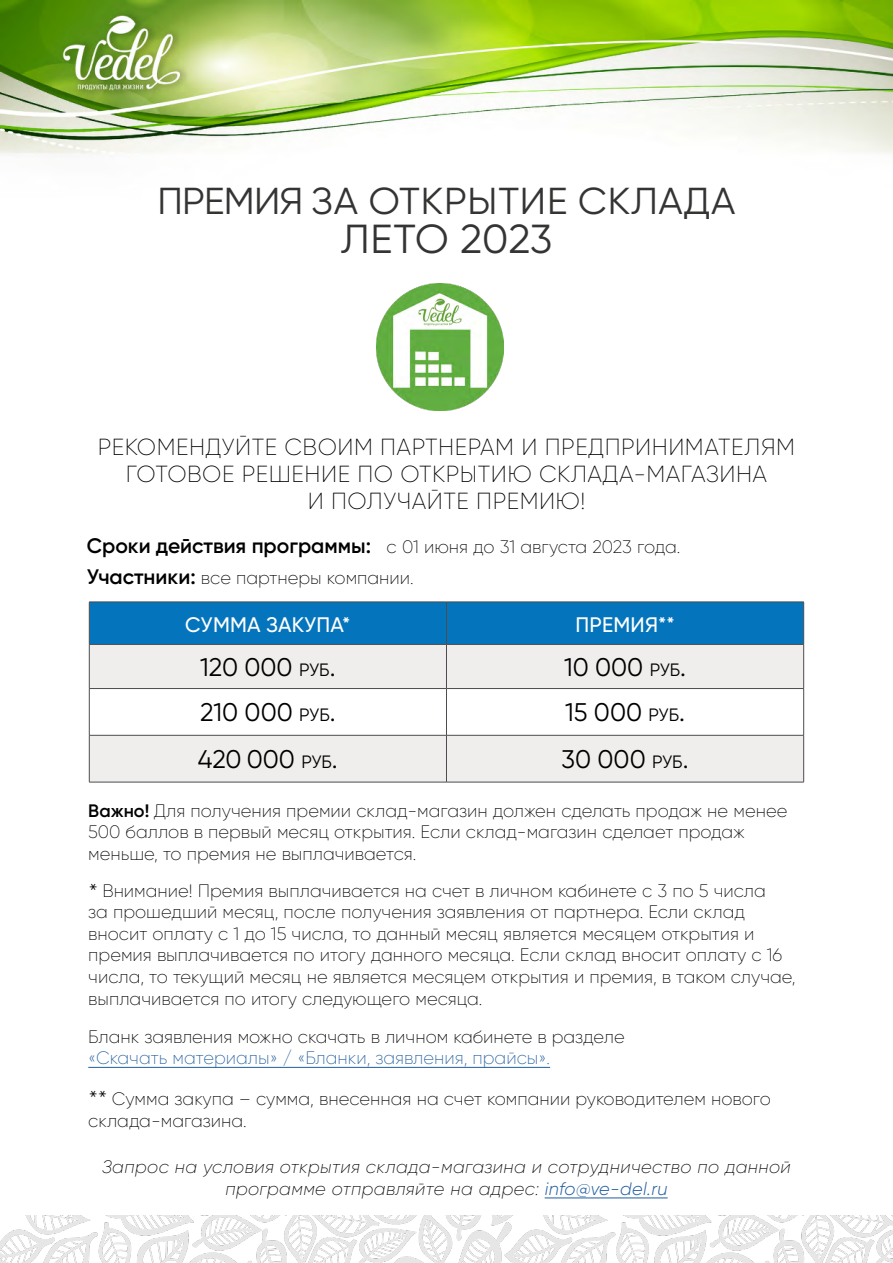
<style>
.page{position:relative;width:893px;height:1263px;background:#fff}
.page>*{position:absolute;margin:0;border:0;box-sizing:border-box;transform-origin:0 0}
.t1{font:40.5px "Gilroy";color:#343433}
.t2{font:37.5px "Gilroy";letter-spacing:.02em;color:#343433}
.t3{font:25.5px "Gilroy";color:#000}
.t4{font:200 23.25px/27px "Gilroy";letter-spacing:.02em;color:#000;text-align:center}
.t5{font:500 21px "Gilroy";letter-spacing:.01em;color:#fff}
.t6{font:200 18px/21.6px "Gilroy";color:#000}
.t7{font:italic 200 18px/21.6px "Gilroy";letter-spacing:.02em;color:#000;text-align:center}
.s1{font-weight:600;font-size:21px}
.s2{font-size:17.85px}
.s3{font-style:inherit}
.s4{font-weight:600}
.s5{font-size:27px}
.s6{color:#215e9e}
.s7{font-weight:300;color:#215e9e}
</style>
<div class="page">
<img style="left:0;top:0;width:893px;height:1216px">
<svg style="left:0;top:1216px;width:893px;height:47px"></svg>
<img style="left:377px;top:284px;width:126px;height:126px">
<svg style="left:90px;top:603px;width:713px;height:85px;background:#7cb2d5"></svg>
<div style="left:90px;top:736px;width:713px;height:46px;background:#efeeed"></div>
<hr style="left:89px;top:602px;width:357px;height:1px;background:#4d4d4f">
<hr style="left:89px;top:602px;width:1px;height:42px;background:#4d4d4f">
<hr style="left:446px;top:602px;width:358px;height:1px;background:#4d4d4f">
<hr style="left:446px;top:602px;width:1px;height:42px;background:#4d4d4f">
<hr style="left:803px;top:602px;width:1px;height:42px;background:#4d4d4f">
<hr style="left:89px;top:644px;width:357px;height:1px;background:#4d4d4f">
<hr style="left:89px;top:645px;width:1px;height:43px;background:#4d4d4f">
<hr style="left:446px;top:644px;width:358px;height:1px;background:#4d4d4f">
<hr style="left:446px;top:645px;width:1px;height:43px;background:#4d4d4f">
<hr style="left:803px;top:645px;width:1px;height:43px;background:#4d4d4f">
<hr style="left:89px;top:688px;width:357px;height:1px;background:#4d4d4f">
<hr style="left:89px;top:689px;width:1px;height:46px;background:#4d4d4f">
<hr style="left:446px;top:688px;width:358px;height:1px;background:#4d4d4f">
<hr style="left:446px;top:689px;width:1px;height:46px;background:#4d4d4f">
<hr style="left:803px;top:689px;width:1px;height:46px;background:#4d4d4f">
<hr style="left:89px;top:735px;width:357px;height:1px;background:#4d4d4f">
<hr style="left:89px;top:735px;width:1px;height:47px;background:#4d4d4f">
<hr style="left:446px;top:735px;width:358px;height:1px;background:#4d4d4f">
<hr style="left:446px;top:735px;width:1px;height:47px;background:#4d4d4f">
<hr style="left:803px;top:735px;width:1px;height:47px;background:#4d4d4f">
<hr style="left:89px;top:782px;width:357px;height:1px;background:#4d4d4f">
<hr style="left:446px;top:782px;width:358px;height:1px;background:#4d4d4f">
<hr style="left:545px;top:1197px;width:123px;height:1px;background:#215e9e">
<hr style="left:88px;top:1067px;width:462px;height:1px;background:#215e9e">
<p class="t2" style="left:157px;top:178px;width:579px">ПРЕМИЯ ЗА ОТКРЫТИЕ СКЛАДА</p>
<p class="t1" style="left:341px;top:214px;width:213px">ЛЕТО 2023</p>
<p class="t4" style="left:98px;top:433px;width:699px">РЕКОМЕНДУЙТЕ СВОИМ ПАРТНЕРАМ И ПРЕДПРИНИМАТЕЛЯМ<br>ГОТОВОЕ РЕШЕНИЕ ПО ОТКРЫТИЮ СКЛАДА-МАГАЗИНА<br>И ПОЛУЧАЙТЕ ПРЕМИЮ!</p>
<p class="t6" style="left:87px;top:535px;width:595px"><span class="s1">Сроки действия программы:</span> с 01 июня до 31 августа 2023 года.</p>
<p class="t6" style="left:87px;top:567px;width:328px"><span class="s1">Участники:</span> все партнеры компании.</p>
<p class="t5" style="left:185px;top:611px;width:167px">СУММА ЗАКУПА*</p>
<p class="t5" style="left:575px;top:611px;width:101px">ПРЕМИЯ**</p>
<p class="t3" style="left:200px;top:651px;width:137px">120 000 <span class="s2">руб</span><span class="s3">.</span></p>
<p class="t3" style="left:564px;top:651px;width:124px">10 000 <span class="s2">руб</span><span class="s3">.</span></p>
<p class="t3" style="left:200px;top:696px;width:137px">210 000 <span class="s2">руб</span><span class="s3">.</span></p>
<p class="t3" style="left:565px;top:696px;width:121px">15 000 <span class="s2">руб</span><span class="s3">.</span></p>
<p class="t3" style="left:198px;top:743px;width:141px">420 000 <span class="s2">руб</span><span class="s3">.</span></p>
<p class="t3" style="left:562px;top:743px;width:129px">30 000 <span class="s2">руб</span><span class="s3">.</span></p>
<p class="t6" style="left:88px;top:799px;width:701px"><span class="s4">Важно!</span> Для получения премии склад-магазин должен сделать продаж не менее<br>500 баллов в первый месяц открытия. Если склад-магазин сделает продаж меньше, то премия не выплачивается.</p>
<p class="t6" style="left:88px;top:879px;width:709px"><span class="s5">*</span> Внимание! Премия выплачивается на счет в личном кабинете с 3 по 5 числа<br>за прошедший месяц, после получения заявления от партнера. Если склад вносит оплату с 1 до 15 числа, то данный месяц является месяцем открытия и премия выплачивается по итогу данного месяца. Если склад вносит оплату с 16 числа, то текущий месяц не является месяцем открытия и премия, в таком случае, выплачивается по итогу следующего месяца.</p>
<p class="t6" style="left:88px;top:1025px;width:538px">Бланк заявления можно скачать в личном кабинете в разделе <span class="s6">«Скачать материалы» / «Бланки, заявления, прайсы».</span></p>
<p class="t6" style="left:88px;top:1088px;width:684px"><span class="s5">**</span> Сумма закупа – сумма, внесенная на cчет компании руководителем нового склада-магазина.</p>
<p class="t7" style="left:102px;top:1156px;width:690px">Запрос на условия открытия склада-магазина и сотрудничество по данной программе отправляйте на адрес: <span class="s7">info@ve-del.ru</span></p>
</div>
